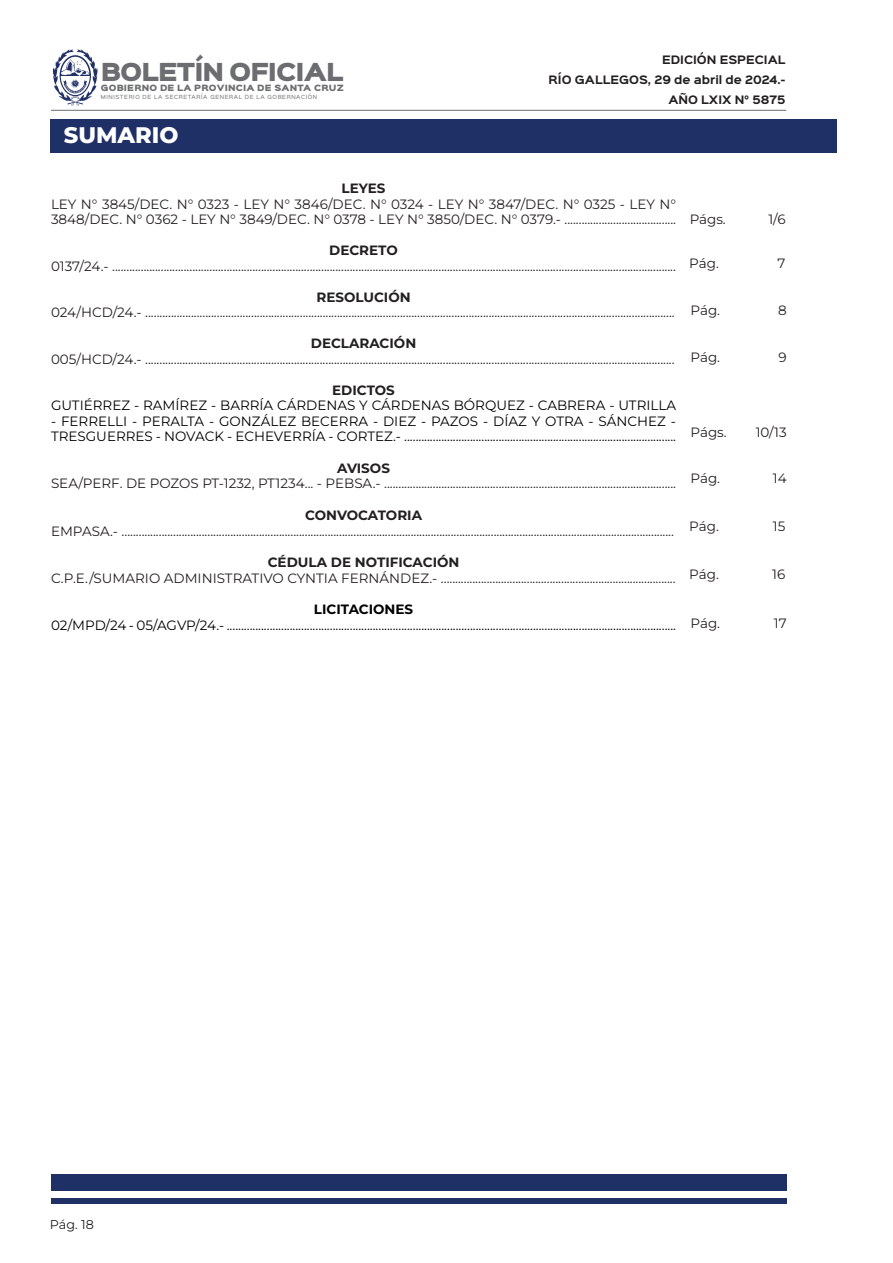
<style>
.page{position:relative;width:893px;height:1263px;background:#fff}
.page>*{position:absolute;margin:0;border:0;box-sizing:border-box;transform-origin:0 0}
.t1{font:800 22.5px "Montserrat";color:#fff}
.t2{font:22.35px "Sinkin Sans 900 X Black";letter-spacing:-.04em;color:#6c6d70}
.t3{font:13.5px/15.5px "Montserrat";color:#231f20}
.t4{font:13.5px/15.5px "Montserrat";color:#000}
.t5{font:700 13.5px "Montserrat";color:#231f20}
.t6{font:700 13.5px "Montserrat";color:#000}
.t7{font:12.75px "Montserrat";color:#231f20}
.t8{font:700 10.5px/20px "Sinkin Sans 700";color:#231f20;text-align:right}
.t9{font:7.8px "Sinkin Sans 900 X Black";letter-spacing:.02em;color:#6c6d70}
.t10{font:5.1px "Sinkin Sans 400";letter-spacing:.12em;color:#6c6d70}
</style>
<div class="page">
<svg style="left:53px;top:49px;width:45px;height:57px"></svg>
<hr style="left:51px;top:110px;width:735px;height:1px;background:#6c6d70">
<div style="left:51px;top:1175px;width:736px;height:16px;background:#1f3066"></div>
<div style="left:51px;top:1198px;width:736px;height:5px;background:#1f3066"></div>
<div style="left:50px;top:119px;width:786px;height:33px;background:#1f3066"></div>
<h2 class="t2" style="left:101px;top:61px;width:244px">BOLETÍN OFICIAL</h2>
<p class="t9" style="left:101px;top:84px;width:245px">GOBIERNO DE LA PROVINCIA DE SANTA CRUZ</p>
<p class="t10" style="left:101px;top:93px;width:218px">MINISTERIO DE LA SECRETARÍA GENERAL DE LA GOBERNACIÓN</p>
<p class="t1" style="left:64px;top:120px;width:116px">SUMARIO</p>
<p class="t8" style="left:549px;top:50px;width:238px">EDICIÓN ESPECIAL<br>RÍO GALLEGOS, 29 de abril de 2024.-<br>AÑO LXIX N° 5875</p>
<p class="t5" style="left:342px;top:178px;width:45px">LEYES</p>
<p class="t3" style="left:51px;top:196px;width:627px">LEY N° 3845/DEC. N° 0323 - LEY N° 3846/DEC. N° 0324 - LEY N° 3847/DEC. N° 0325 - LEY N°<br>3848/DEC. N° 0362 - LEY N° 3849/DEC. N° 0378 - LEY N° 3850/DEC. N° 0379.- .......................................</p>
<p class="t5" style="left:329px;top:241px;width:70px">DECRETO</p>
<p class="t3" style="left:51px;top:258px;width:626px">0137/24.- .....................................................................................................................................................................................................</p>
<p class="t5" style="left:316px;top:287px;width:96px">RESOLUCIÓN</p>
<p class="t3" style="left:51px;top:304px;width:625px">024/HCD/24.- .........................................................................................................................................................................................</p>
<p class="t5" style="left:311px;top:334px;width:107px">DECLARACIÓN</p>
<p class="t3" style="left:51px;top:351px;width:625px">005/HCD/24.- .........................................................................................................................................................................................</p>
<p class="t5" style="left:332px;top:380px;width:64px">EDICTOS</p>
<p class="t4" style="left:51px;top:397px;width:627px">GUTIÉRREZ - RAMÍREZ - BARRÍA CÁRDENAS Y CÁRDENAS BÓRQUEZ - CABRERA - UTRILLA</p>
<p class="t4" style="left:51px;top:413px;width:627px">- FERRELLI - PERALTA - GONZÁLEZ BECERRA - DIEZ - PAZOS - DÍAZ Y OTRA - SÁNCHEZ -<br>TRESGUERRES - NOVACK - ECHEVERRÍA - CORTEZ.- ...............................................................................................</p>
<p class="t5" style="left:337px;top:458px;width:54px">AVISOS</p>
<p class="t3" style="left:51px;top:475px;width:627px">SEA/PERF. DE POZOS PT-1232, PT1234... - PEBSA.- ......................................................................................................</p>
<p class="t5" style="left:305px;top:505px;width:118px">CONVOCATORIA</p>
<p class="t3" style="left:51px;top:523px;width:624px">EMPASA.- .................................................................................................................................................................................................</p>
<p class="t5" style="left:268px;top:552px;width:193px">CÉDULA DE NOTIFICACIÓN</p>
<p class="t3" style="left:51px;top:570px;width:626px">C.P.E./SUMARIO ADMINISTRATIVO CYNTIA FERNÁNDEZ.- ..................................................................................</p>
<p class="t6" style="left:314px;top:599px;width:101px">LICITACIONES</p>
<p class="t4" style="left:51px;top:617px;width:627px">02/MPD/24 - 05/AGVP/24.- .............................................................................................................................................................</p>
<p class="t3" style="left:690px;top:211px;width:38px">Págs.</p>
<p class="t3" style="left:768px;top:211px;width:19px">1/6</p>
<p class="t3" style="left:689px;top:255px;width:31px">Pág.</p>
<p class="t3" style="left:777px;top:255px;width:9px">7</p>
<p class="t3" style="left:691px;top:302px;width:31px">Pág.</p>
<p class="t3" style="left:778px;top:302px;width:10px">8</p>
<p class="t3" style="left:691px;top:349px;width:31px">Pág.</p>
<p class="t3" style="left:778px;top:349px;width:10px">9</p>
<p class="t3" style="left:691px;top:424px;width:38px">Págs.</p>
<p class="t3" style="left:756px;top:424px;width:32px">10/13</p>
<p class="t3" style="left:691px;top:470px;width:31px">Pág.</p>
<p class="t3" style="left:773px;top:470px;width:15px">14</p>
<p class="t3" style="left:689px;top:518px;width:31px">Pág.</p>
<p class="t3" style="left:773px;top:518px;width:14px">15</p>
<p class="t3" style="left:689px;top:566px;width:31px">Pág.</p>
<p class="t3" style="left:772px;top:566px;width:15px">16</p>
<p class="t3" style="left:691px;top:615px;width:31px">Pág.</p>
<p class="t3" style="left:774px;top:615px;width:14px">17</p>
<p class="t7" style="left:50px;top:1215px;width:46px">Pág. 18</p>
</div>
